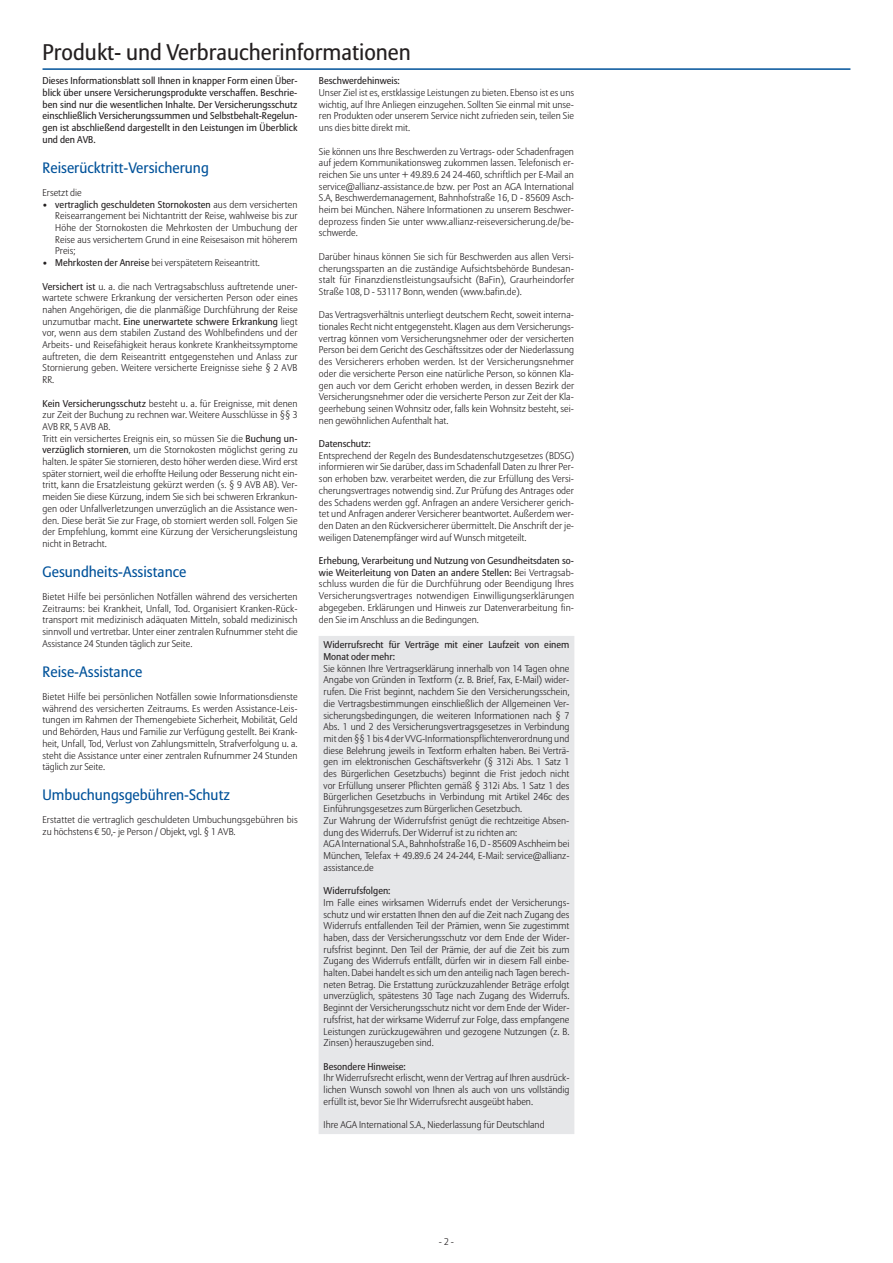
<style>
.page{position:relative;width:893px;height:1263px;background:#fff}
.page>*{position:absolute;margin:0;border:0;box-sizing:border-box;transform-origin:0 0}
.t1{font:22.5px "Allianz Sans";color:#231f20}
.t2{font:15px "Allianz Sans";color:#01529a}
.t3{font:300 9.75px/11.7px "Allianz Sans";color:#231f20;text-align:justify}
.t4{font:9.75px/11.7px "Allianz Sans";color:#231f20;text-align:justify}
.s1{font-weight:400}
</style>
<div class="page">
<hr style="left:43px;top:68px;width:807px;height:2px;background:#01529a">
<div style="left:319px;top:636px;width:255px;height:497px;background:#e6e7e9"></div>
<h1 class="t1" style="left:43px;top:38px;width:370px">Produkt- und Verbraucherinformationen</h1>
<p class="t4" style="left:43px;top:75px;width:257px">Dieses Informationsblatt soll Ihnen in knapper Form einen Über&shy;blick über unsere Versicherungsprodukte verschaffen. Beschrie&shy;ben sind nur die wesentlichen Inhalte. Der Versicherungsschutz einschließlich Versicherungssummen und Selbstbehalt-Regelun&shy;gen ist abschließend dargestellt in den Leistungen im Überblick und den AVB.</p>
<h2 class="t2" style="left:43px;top:158px;width:168px">Reiserücktritt-Versicherung</h2>
<p class="t3" style="left:43px;top:187px;width:41px">Ersetzt die</p>
<p class="t3" style="left:55px;top:198px;width:244px;text-indent:-13px">• <span class="s1">vertraglich geschuldeten Stornokosten</span> aus dem versicherten Reisearrangement bei Nichtantritt der Reise, wahlweise bis zur Höhe der Stornokosten die Mehrkosten der Umbuchung der Reise aus versichertem Grund in eine Reisesaison mit höherem Preis;</p>
<p class="t3" style="left:43px;top:257px;width:219px">• <span class="s1">Mehrkosten der Anreise</span> bei verspätetem Reiseantritt.</p>
<p class="t3" style="left:43px;top:280px;width:257px"><span class="s1">Versichert ist</span> u. a. die nach Vertragsabschluss auftretende uner&shy;wartete schwere Erkrankung der versicherten Person oder eines nahen Angehörigen, die die planmäßige Durchführung der Reise unzumutbar macht. <span class="s1">Eine unerwartete schwere Erkrankung</span> liegt vor, wenn aus dem stabilen Zustand des Wohlbefindens und der Arbeits- und Reisefähigkeit heraus konkrete Krankheitssymptome auftreten, die dem Reiseantritt entgegenstehen und Anlass zur Stornierung geben. Weitere versicherte Ereignisse siehe § 2 AVB RR.</p>
<p class="t3" style="left:43px;top:397px;width:257px;text-align:left"><span class="s1">Kein Versicherungsschutz</span> besteht u. a. für Ereignisse, mit denen zur Zeit der Buchung zu rechnen war. Weitere Ausschlüsse in §§ 3<br>AVB RR, 5 AVB AB.<br>Tritt ein versichertes Ereignis ein, so müssen Sie die <span class="s1">Buchung un&shy;verzüglich stornieren</span>, um die Stornokosten möglichst gering zu halten. Je später Sie stornieren, desto höher werden diese. Wird erst später storniert, weil die erhoffte Heilung oder Besserung nicht ein&shy;tritt, kann die Ersatzleistung gekürzt werden (s. § 9 AVB AB). Ver&shy;meiden Sie diese Kürzung, indem Sie sich bei schweren Erkrankun&shy;gen oder Unfallverletzungen unverzüglich an die Assistance wen&shy;den. Diese berät Sie zur Frage, ob storniert werden soll. Folgen Sie der Empfehlung, kommt eine Kürzung der Versicherungsleistung nicht in Betracht.</p>
<h2 class="t2" style="left:43px;top:562px;width:145px">Gesundheits-Assistance</h2>
<p class="t3" style="left:43px;top:591px;width:257px">Bietet Hilfe bei persönlichen Notfällen während des versicherten Zeitraums: bei Krankheit, Unfall, Tod. Organisiert Kranken-Rück&shy;transport mit medizinisch adäquaten Mitteln, sobald medizinisch sinnvoll und vertretbar. Unter einer zentralen Rufnummer steht die Assistance 24 Stunden täglich zur Seite.</p>
<h2 class="t2" style="left:43px;top:662px;width:101px">Reise-Assistance</h2>
<p class="t3" style="left:43px;top:691px;width:257px">Bietet Hilfe bei persönlichen Notfällen sowie Informationsdienste während des versicherten Zeitraums. Es werden Assistance-Leis&shy;tungen im Rahmen der Themengebiete Sicherheit, Mobilität, Geld und Behörden, Haus und Familie zur Verfügung gestellt. Bei Krank&shy;heit, Unfall, Tod, Verlust von Zahlungsmitteln, Strafverfolgung u. a. steht die Assistance unter einer zentralen Rufnummer 24 Stunden täglich zur Seite.</p>
<h2 class="t2" style="left:43px;top:785px;width:189px">Umbuchungsgebühren-Schutz</h2>
<p class="t3" style="left:43px;top:814px;width:257px">Erstattet die vertraglich geschuldeten Umbuchungsgebühren bis zu höchstens € 50,- je Person / Objekt, vgl. § 1 AVB.</p>
<p class="t4" style="left:319px;top:75px;width:83px">Beschwerdehinweis:</p>
<p class="t3" style="left:319px;top:87px;width:257px">Unser Ziel ist es, erstklassige Leistungen zu bieten. Ebenso ist es uns wichtig, auf Ihre Anliegen einzugehen. Sollten Sie einmal mit unse&shy;ren Produkten oder unserem Service nicht zufrieden sein, teilen Sie uns dies bitte direkt mit.</p>
<p class="t3" style="left:319px;top:145px;width:257px">Sie können uns Ihre Beschwerden zu Vertrags- oder Schadenfragen auf jedem Kommunikationsweg zukommen lassen. Telefonisch er&shy;reichen Sie uns unter + 49.89.6 24 24-460, schriftlich per E-Mail an service@allianz-assistance.de bzw. per Post an AGA International S.A, Beschwerdemanagement, Bahnhofstraße 16, D - 85609 Asch&shy;heim bei München. Nähere Informationen zu unserem Beschwer&shy;deprozess finden Sie unter www.allianz-reiseversicherung.de/be&shy;schwerde.</p>
<p class="t3" style="left:319px;top:250px;width:257px">Darüber hinaus können Sie sich für Beschwerden aus allen Versi&shy;cherungssparten an die zuständige Aufsichtsbehörde Bundesan&shy;stalt für Finanzdienstleistungsaufsicht (BaFin), Graurheindorfer Straße 108, D - 53117 Bonn, wenden (www.bafin.de).</p>
<p class="t3" style="left:319px;top:309px;width:257px">Das Vertragsverhältnis unterliegt deutschem Recht, soweit interna&shy;tionales Recht nicht entgegensteht. Klagen aus dem Versicherungs&shy;vertrag können vom Versicherungsnehmer oder der versicherten Person bei dem Gericht des Geschäftssitzes oder der Niederlassung des Versicherers erhoben werden. Ist der Versicherungsnehmer oder die versicherte Person eine natürliche Person, so können Kla&shy;gen auch vor dem Gericht erhoben werden, in dessen Bezirk der Versicherungsnehmer oder die versicherte Person zur Zeit der Kla&shy;geerhebung seinen Wohnsitz oder, falls kein Wohnsitz besteht, sei&shy;nen gewöhnlichen Aufenthalt hat.</p>
<p class="t4" style="left:319px;top:438px;width:53px">Datenschutz:</p>
<p class="t3" style="left:319px;top:449px;width:257px">Entsprechend der Regeln des Bundesdatenschutzgesetzes (BDSG) informieren wir Sie darüber, dass im Schadenfall Daten zu Ihrer Per&shy;son erhoben bzw. verarbeitet werden, die zur Erfüllung des Versi&shy;cherungsvertrages notwendig sind. Zur Prüfung des Antrages oder des Schadens werden ggf. Anfragen an andere Versicherer gerich&shy;tet und Anfragen anderer Versicherer beantwortet. Außerdem wer&shy;den Daten an den Rückversicherer übermittelt. Die Anschrift der je&shy;weiligen Datenempfänger wird auf Wunsch mitgeteilt.</p>
<p class="t3" style="left:319px;top:555px;width:257px"><span class="s1">Erhebung, Verarbeitung und Nutzung von Gesundheitsdaten so&shy;wie Weiterleitung von Daten an andere Stellen:</span> Bei Vertragsab&shy;schluss wurden die für die Durchführung oder Beendigung Ihres Versicherungsvertrages notwendigen Einwilligungserklärungen abgegeben. Erklärungen und Hinweis zur Datenverarbeitung fin&shy;den Sie im Anschluss an die Bedingungen.</p>
<p class="t4" style="left:324px;top:639px;width:247px">Widerrufsrecht für Verträge mit einer Laufzeit von einem<br>Monat oder mehr:</p>
<p class="t3" style="left:324px;top:662px;width:247px;text-align:left">Sie können Ihre Vertragserklärung innerhalb von 14 Tagen ohne Angabe von Gründen in Textform (z. B. Brief, Fax, E-Mail) wider&shy;rufen. Die Frist beginnt, nachdem Sie den Versicherungsschein, die Vertragsbestimmungen einschließlich der Allgemeinen Ver&shy;sicherungsbedingungen, die weiteren Informationen nach § 7<br>Abs. 1 und 2 des Versicherungsvertragsgesetzes in Verbindung mit den §§ 1 bis 4 der VVG-Informationspflichtenverordnung und diese Belehrung jeweils in Textform erhalten haben. Bei Verträ&shy;gen im elektronischen Geschäftsverkehr (§ 312i Abs. 1 Satz 1 des Bürgerlichen Gesetzbuchs) beginnt die Frist jedoch nicht vor Erfüllung unserer Pflichten gemäß § 312i Abs. 1 Satz 1 des Bürgerlichen Gesetzbuchs in Verbindung mit Artikel 246c des Einführungsgesetzes zum Bürgerlichen Gesetzbuch.<br>Zur Wahrung der Widerrufsfrist genügt die rechtzeitige Absen&shy;dung des Widerrufs. Der Widerruf ist zu richten an:<br>AGA International S.A., Bahnhofstraße 16, D - 85609 Aschheim bei München, Telefax + 49.89.6 24 24-244, E-Mail: service@allianz&shy;assistance.de</p>
<p class="t4" style="left:324px;top:885px;width:68px">Widerrufsfolgen:</p>
<p class="t3" style="left:324px;top:896px;width:247px">Im Falle eines wirksamen Widerrufs endet der Versicherungs&shy;schutz und wir erstatten Ihnen den auf die Zeit nach Zugang des Widerrufs entfallenden Teil der Prämien, wenn Sie zugestimmt haben, dass der Versicherungsschutz vor dem Ende der Wider&shy;rufsfrist beginnt. Den Teil der Prämie, der auf die Zeit bis zum Zugang des Widerrufs entfällt, dürfen wir in diesem Fall einbe&shy;halten. Dabei handelt es sich um den anteilig nach Tagen berech&shy;neten Betrag. Die Erstattung zurückzuzahlender Beträge erfolgt unverzüglich, spätestens 30 Tage nach Zugang des Widerrufs.<br>Beginnt der Versicherungsschutz nicht vor dem Ende der Wider&shy;rufsfrist, hat der wirksame Widerruf zur Folge, dass empfangene Leistungen zurückzugewähren und gezogene Nutzungen (z. B.<br>Zinsen) herauszugeben sind.</p>
<p class="t4" style="left:324px;top:1060px;width:84px">Besondere Hinweise:</p>
<p class="t3" style="left:324px;top:1072px;width:247px">Ihr Widerrufsrecht erlischt, wenn der Vertrag auf Ihren ausdrück&shy;lichen Wunsch sowohl von Ihnen als auch von uns vollständig erfüllt ist, bevor Sie Ihr Widerrufsrecht ausgeübt haben.</p>
<p class="t3" style="left:324px;top:1119px;width:223px">Ihre AGA International S.A., Niederlassung für Deutschland</p>
<p class="t3" style="left:439px;top:1236px;width:17px">- 2 -</p>
</div>
